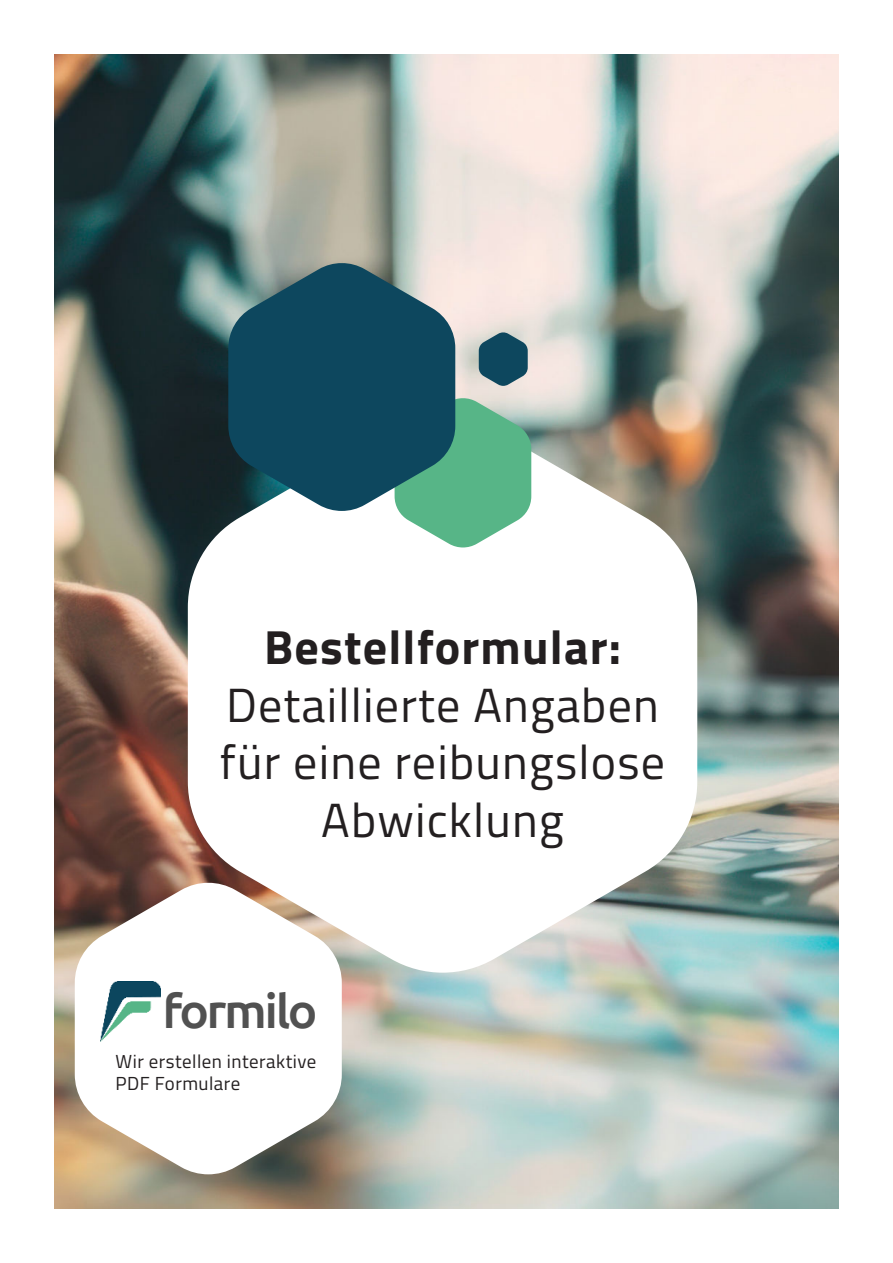
<style>
.page{position:relative;width:893px;height:1263px;background:#fff}
.page>*{position:absolute;margin:0;border:0;box-sizing:border-box;transform-origin:0 0}
.t1{font:500 48.15px "Ubuntu";letter-spacing:-.05em;color:#515151}
.t2{font:48px/57.6px "Titillium Web";letter-spacing:.025em;color:#231f20;text-align:center}
.t3{font:700 48px "Titillium Web";letter-spacing:.025em;color:#231f20}
.t4{font:18.9px/22.6px "Titillium Web";letter-spacing:.025em;color:#231f20}
</style>
<div class="page">
<img style="left:54px;top:54px;width:785px;height:1155px">
<svg style="left:188px;top:412px;width:509px;height:561px"></svg>
<svg style="left:75px;top:880px;width:267px;height:294px"></svg>
<img style="left:101px;top:981px;width:59px;height:60px">
<svg style="left:395px;top:397px;width:136px;height:150px"></svg>
<svg style="left:228px;top:261px;width:227px;height:250px;background:#295c6c"></svg>
<svg style="left:479px;top:332px;width:49px;height:54px;background:#3e697a"></svg>
<p class="t3" style="left:264px;top:629px;width:359px">Bestellformular:</p>
<p class="t2" style="left:220px;top:677px;width:447px">Detaillierte Angaben für eine reibungslose<br>Abwicklung</p>
<p class="t1" style="left:163px;top:983px;width:156px">formilo</p>
<p class="t4" style="left:116px;top:1050px;width:202px">Wir erstellen interaktive<br>PDF Formulare</p>
</div>
